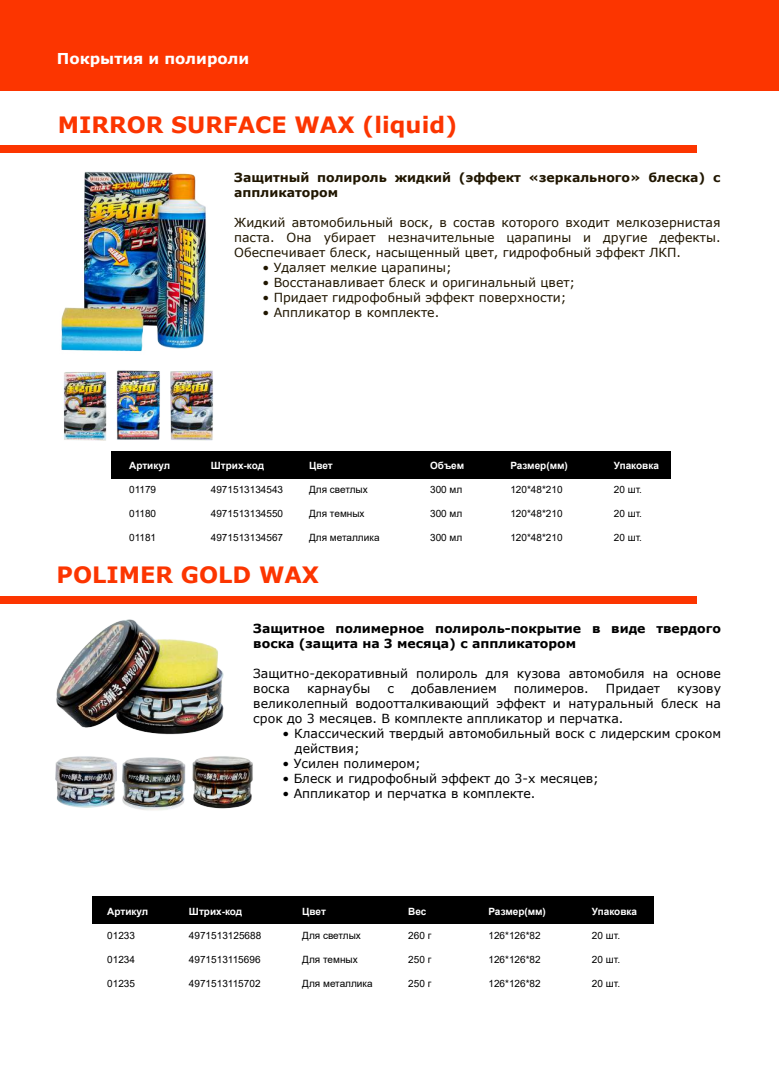
<style>
.page{position:relative;width:780px;height:1088px;background:#fff}
.page>*{position:absolute;margin:0;border:0;box-sizing:border-box;transform-origin:0 0}
.t1{font:700 22.5px "Verdana";color:#fc3500}
.t2{font:700 15px "Verdana";color:#fff}
.t3{font:12.5px/15px "Verdana";color:#000}
.t4{font:12.5px/15px "Verdana";color:#201600;text-align:justify}
.t5{font:700 12.5px/15px "Verdana";color:#000}
.t6{font:700 12.5px/15px "Verdana";color:#201600}
.t7{font:10px "Arial";color:#000}
.t8{font:700 10px "Arial";color:#fff}
</style>
<div class="page">
<div style="left:0;top:0;width:778px;height:90px;background:#fc3500"></div>
<div style="left:111px;top:451px;width:560px;height:27px;background:#000"></div>
<div style="left:92px;top:896px;width:561px;height:28px;background:#000"></div>
<img style="left:61px;top:171px;width:145px;height:181px">
<img style="left:64px;top:372px;width:43px;height:69px">
<img style="left:116px;top:370px;width:44px;height:70px">
<img style="left:170px;top:370px;width:43px;height:71px">
<img style="left:56px;top:619px;width:168px;height:116px">
<img style="left:55px;top:756px;width:62px;height:52px">
<img style="left:192px;top:756px;width:61px;height:53px">
<img style="left:122px;top:757px;width:64px;height:54px">
<div style="left:0;top:146px;width:696px;height:7px;background:#fc3500"></div>
<div style="left:0;top:596px;width:696px;height:8px;background:#fc3500"></div>
<p class="t2" style="left:57px;top:48px;width:194px">Покрытия и полироли</p>
<h1 class="t1" style="left:58px;top:109px;width:401px">MIRROR SURFACE WAX (liquid)</h1>
<p class="t6" style="left:234px;top:170px;width:488px">Защитный полироль жидкий (эффект «зеркального» блеска) с аппликатором</p>
<p class="t4" style="left:234px;top:215px;width:488px">Жидкий автомобильный воск, в состав которого входит мелкозернистая паста. Она убирает незначительные царапины и другие дефекты.<br>Обеспечивает блеск, насыщенный цвет, гидрофобный эффект ЛКП.</p>
<p class="t4" style="left:262px;top:260px;width:191px">• Удаляет мелкие царапины;</p>
<p class="t4" style="left:262px;top:275px;width:314px">• Восстанавливает блеск и оригинальный цвет;</p>
<p class="t4" style="left:262px;top:290px;width:305px">• Придает гидрофобный эффект поверхности;</p>
<p class="t4" style="left:262px;top:305px;width:178px">• Аппликатор в комплекте.</p>
<p class="t8" style="left:129px;top:459px;width:43px">Артикул</p>
<p class="t7" style="left:129px;top:483px;width:29px">01179</p>
<p class="t7" style="left:129px;top:507px;width:29px">01180</p>
<p class="t7" style="left:129px;top:531px;width:29px">01181</p>
<p class="t8" style="left:211px;top:459px;width:55px">Штрих-код</p>
<p class="t7" style="left:211px;top:483px;width:74px">4971513134543</p>
<p class="t7" style="left:211px;top:507px;width:74px">4971513134550</p>
<p class="t7" style="left:211px;top:531px;width:74px">4971513134567</p>
<p class="t8" style="left:309px;top:459px;width:25px">Цвет</p>
<p class="t7" style="left:309px;top:483px;width:60px">Для светлых</p>
<p class="t7" style="left:309px;top:507px;width:57px">Для темных</p>
<p class="t7" style="left:309px;top:531px;width:72px">Для металлика</p>
<p class="t8" style="left:430px;top:459px;width:35px">Объем</p>
<p class="t7" style="left:430px;top:483px;width:34px">300 мл</p>
<p class="t7" style="left:430px;top:507px;width:34px">300 мл</p>
<p class="t7" style="left:430px;top:531px;width:34px">300 мл</p>
<p class="t8" style="left:510px;top:459px;width:59px">Размер(мм)</p>
<p class="t7" style="left:510px;top:483px;width:54px">120*48*210</p>
<p class="t7" style="left:510px;top:507px;width:54px">120*48*210</p>
<p class="t7" style="left:510px;top:531px;width:54px">120*48*210</p>
<p class="t8" style="left:613px;top:459px;width:47px">Упаковка</p>
<p class="t7" style="left:613px;top:483px;width:30px">20 шт.</p>
<p class="t7" style="left:613px;top:507px;width:30px">20 шт.</p>
<p class="t7" style="left:613px;top:531px;width:30px">20 шт.</p>
<h1 class="t1" style="left:57px;top:559px;width:264px">POLIMER GOLD WAX</h1>
<p class="t5" style="left:253px;top:621px;width:469px">Защитное полимерное полироль-покрытие в виде твердого воска (защита на 3 месяца) с аппликатором</p>
<p class="t3" style="left:253px;top:666px;width:469px">Защитно-декоративный полироль для кузова автомобиля на основе воска</p>
<p class="t3" style="left:307px;top:681px;width:65px">карнаубы</p>
<p class="t3" style="left:387px;top:681px;width:8px">с</p>
<p class="t3" style="left:411px;top:681px;width:87px">добавлением</p>
<p class="t3" style="left:514px;top:681px;width:76px">полимеров.</p>
<p class="t3" style="left:606px;top:681px;width:56px">Придает</p>
<p class="t3" style="left:253px;top:681px;width:469px;text-align:justify;text-indent:424px">кузову великолепный водоотталкивающий эффект и натуральный блеск на срок до 3 месяцев. В комплекте аппликатор и перчатка.</p>
<p class="t3" style="left:295px;top:726px;width:427px;text-indent:-12px">• Классический твердый автомобильный воск с лидерским сроком действия;</p>
<p class="t3" style="left:282px;top:756px;width:140px">• Усилен полимером;</p>
<p class="t3" style="left:282px;top:771px;width:318px">• Блеск и гидрофобный эффект до 3-х месяцев;</p>
<p class="t3" style="left:282px;top:786px;width:254px">• Аппликатор и перчатка в комплекте.</p>
<p class="t8" style="left:107px;top:904px;width:43px">Артикул</p>
<p class="t7" style="left:107px;top:928px;width:29px">01233</p>
<p class="t7" style="left:107px;top:952px;width:29px">01234</p>
<p class="t7" style="left:107px;top:976px;width:29px">01235</p>
<p class="t8" style="left:189px;top:904px;width:55px">Штрих-код</p>
<p class="t7" style="left:189px;top:928px;width:74px">4971513125688</p>
<p class="t7" style="left:189px;top:952px;width:73px">4971513115696</p>
<p class="t7" style="left:189px;top:976px;width:73px">4971513115702</p>
<p class="t8" style="left:302px;top:904px;width:25px">Цвет</p>
<p class="t7" style="left:302px;top:928px;width:60px">Для светлых</p>
<p class="t7" style="left:302px;top:952px;width:57px">Для темных</p>
<p class="t7" style="left:302px;top:976px;width:72px">Для металлика</p>
<p class="t8" style="left:408px;top:904px;width:20px">Вес</p>
<p class="t7" style="left:408px;top:928px;width:25px">260 г</p>
<p class="t7" style="left:408px;top:952px;width:25px">250 г</p>
<p class="t7" style="left:408px;top:976px;width:25px">250 г</p>
<p class="t8" style="left:488px;top:904px;width:59px">Размер(мм)</p>
<p class="t7" style="left:488px;top:928px;width:54px">126*126*82</p>
<p class="t7" style="left:488px;top:952px;width:54px">126*126*82</p>
<p class="t7" style="left:488px;top:976px;width:54px">126*126*82</p>
<p class="t8" style="left:592px;top:904px;width:47px">Упаковка</p>
<p class="t7" style="left:592px;top:928px;width:30px">20 шт.</p>
<p class="t7" style="left:592px;top:952px;width:30px">20 шт.</p>
<p class="t7" style="left:592px;top:976px;width:30px">20 шт.</p>
</div>
